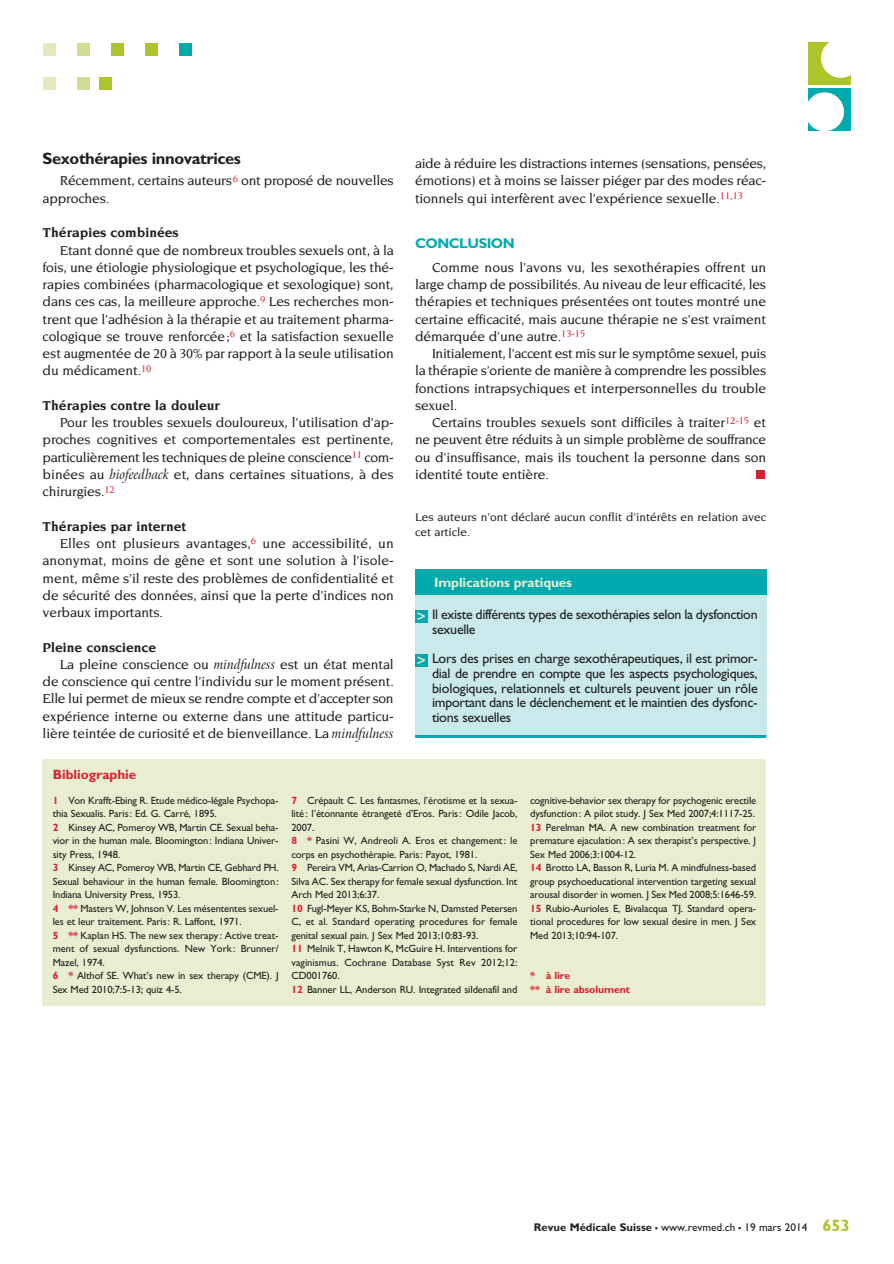
<style>
.page{position:relative;width:894px;height:1264px;background:#fff}
.page>*{position:absolute;margin:0;border:0;box-sizing:border-box;transform-origin:0 0}
.t1{font:700 16.5px "Gill Sans";letter-spacing:-.025em;color:#231f20}
.t2{font:700 14.1px "Gill Sans";letter-spacing:-.035em;color:#00aaad}
.t3{font:500 13.95px/17.2px "Novarese";letter-spacing:-.01em;color:#231f20;text-align:justify}
.t4{font:13.95px/14.7px "Gill Sans";letter-spacing:-.02em;color:#231f20}
.t5{font:700 13.95px "Novarese";color:#231f20}
.t6{font:700 13.5px "Gill Sans";letter-spacing:-.01em;color:#e9eed0}
.t7{font:700 13.5px "Gill Sans";color:#db2032}
.t8{font:500 12px/15px "Novarese";color:#231f20}
.t9{font:11.25px "Gill Sans";color:#231f20}
.t10{font:10.5px/13.5px "Gill Sans";letter-spacing:-.01em;color:#231f20}
.t11{font:700 10.5px/13.5px "Gill Sans";letter-spacing:-.01em;color:#db2032}
.s1{font-family:"Arrus BT";font-weight:400;font-style:italic}
.s2{font-family:"Insignia";font-size:15px;color:#e9eed0}
.s3{font-weight:700;color:#db2032}
.s4{font-weight:700}
.s5{font-weight:700;font-size:16.5px}
.s6{font-weight:700;font-size:16.5px;color:#adc42b}
</style>
<div class="page">
<div style="left:179px;top:43px;width:12px;height:12px;background:#00aaad"></div>
<div style="left:145px;top:43px;width:12px;height:12px;background:#adc42b"></div>
<div style="left:111px;top:43px;width:12px;height:12px;background:#adc42b"></div>
<div style="left:77px;top:43px;width:12px;height:12px;background:#d2dd94"></div>
<div style="left:43px;top:43px;width:12px;height:12px;background:#e2e9bc"></div>
<div style="left:99px;top:77px;width:12px;height:12px;background:#adc42b"></div>
<div style="left:77px;top:77px;width:12px;height:12px;background:#d2dd94"></div>
<div style="left:43px;top:77px;width:12px;height:12px;background:#e2e9bc"></div>
<div style="left:755px;top:470px;width:9px;height:9px;background:#db2032"></div>
<div style="left:808px;top:43px;width:42px;height:42px;background:#adc42b"></div>
<div style="left:820px;top:38px;width:39px;height:40px;background:#fff;border-radius:50%"></div>
<div style="left:808px;top:88px;width:42px;height:42px;background:#00aaad"></div>
<div style="left:804px;top:92px;width:39px;height:39px;background:#fff;border-radius:50%"></div>
<div style="left:415px;top:594px;width:350px;height:143px;background:#c9e9ea"></div>
<div style="left:415px;top:569px;width:350px;height:25px;background:#00aaad"></div>
<hr style="left:415px;top:734px;width:350px;height:3px;background:#00aaad">
<div style="left:415px;top:609px;width:12px;height:13px;background:#00aaad"></div>
<div style="left:415px;top:653px;width:12px;height:13px;background:#00aaad"></div>
<div style="left:43px;top:759px;width:722px;height:246px;background:#e9eed0"></div>
<p class="t1" style="left:43px;top:148px;width:200px">Sexothérapies innovatrices</p>
<p class="t3" style="left:43px;top:172px;width:352px;text-indent:17px">Récemment, certains auteurs<sup>6</sup> ont proposé de nouvelles approches.</p>
<p class="t5" style="left:43px;top:225px;width:138px">Thérapies combinées</p>
<p class="t3" style="left:43px;top:241px;width:352px;text-indent:17px">Etant donné que de nombreux troubles sexuels ont, à la fois, une étiologie physiologique et psychologique, les thé&shy;rapies combinées (pharmacologique et sexologique) sont, dans ces cas, la meilleure approche.<sup>9</sup> Les recherches mon&shy;trent que l’adhésion à la thérapie et au traitement pharma&shy;cologique se trouve renforcée;<sup>6</sup> et la satisfaction sexuelle est augmentée de 20 à 30% par rapport à la seule utilisation du médicament.<sup>10</sup></p>
<p class="t5" style="left:43px;top:397px;width:179px">Thérapies contre la douleur</p>
<p class="t3" style="left:43px;top:414px;width:352px;text-indent:17px">Pour les troubles sexuels douloureux, l’utilisation d’ap&shy;proches cognitives et comportementales est pertinente, particulièrement les techniques de pleine conscience<sup>11</sup> com&shy;binées au <span class="s1">biofeedback</span> et, dans certaines situations, à des chirurgies.<sup>12</sup></p>
<p class="t5" style="left:43px;top:518px;width:145px">Thérapies par internet</p>
<p class="t3" style="left:60px;top:534px;width:335px">Elles ont plusieurs avantages,<sup>6</sup> une accessibilité, un</p>
<p class="t3" style="left:43px;top:552px;width:352px">anonymat, moins de gêne et sont une solution à l’isole-</p>
<p class="t3" style="left:43px;top:569px;width:352px">ment, même s’il reste des problèmes de confidentialité et</p>
<p class="t3" style="left:43px;top:586px;width:352px">de sécurité des données, ainsi que la perte d’indices non</p>
<p class="t3" style="left:43px;top:603px;width:122px">verbaux importants.</p>
<p class="t5" style="left:43px;top:639px;width:115px">Pleine conscience</p>
<p class="t3" style="left:60px;top:655px;width:335px">La pleine conscience ou <span class="s1">mindfulness</span> est un état mental</p>
<p class="t3" style="left:43px;top:672px;width:352px">de conscience qui centre l’individu sur le moment présent.</p>
<p class="t3" style="left:43px;top:690px;width:352px">Elle lui permet de mieux se rendre compte et d’accepter son</p>
<p class="t3" style="left:43px;top:707px;width:352px">expérience interne ou externe dans une attitude particu-</p>
<p class="t3" style="left:43px;top:724px;width:352px">lière teintée de curiosité et de bienveillance. La <span class="s1">mindfulness</span></p>
<p class="t7" style="left:53px;top:766px;width:85px">Bibliographie</p>
<p class="t3" style="left:415px;top:155px;width:352px">aide à réduire les distractions internes (sensations, pensées, émotions) et à moins se laisser piéger par des modes réac&shy;tionnels qui interfèrent avec l’expérience sexuelle.<sup>11,13</sup></p>
<p class="t2" style="left:415px;top:234px;width:101px">CONCLUSION</p>
<p class="t3" style="left:415px;top:258px;width:352px;text-indent:17px">Comme nous l’avons vu, les sexothérapies offrent un large champ de possibilités. Au niveau de leur efficacité, les thérapies et techniques présentées ont toutes montré une certaine efficacité, mais aucune thérapie ne s’est vraiment démarquée d’une autre.<sup>13-15</sup></p>
<p class="t3" style="left:415px;top:345px;width:352px;text-indent:17px">Initialement, l’accent est mis sur le symptôme sexuel, puis la thérapie s’oriente de manière à comprendre les possibles fonctions intrapsychiques et interpersonnelles du trouble sexuel.</p>
<p class="t3" style="left:415px;top:414px;width:352px;text-indent:17px">Certains troubles sexuels sont difficiles à traiter<sup>12-15</sup> et ne peuvent être réduits à un simple problème de souffrance ou d’insuffisance, mais ils touchent la personne dans son identité toute entière.</p>
<p class="t8" style="left:415px;top:510px;width:352px">Les auteurs n’ont déclaré aucun conflit d’intérêts en relation avec cet article.</p>
<p class="t6" style="left:434px;top:574px;width:139px">Implications pratiques</p>
<p class="t4" style="left:432px;top:607px;width:327px;text-indent:-15px"><span class="s2">&gt;</span> Il existe différents types de sexothérapies selon la dysfonction sexuelle</p>
<p class="t4" style="left:432px;top:651px;width:327px;text-align:justify;text-indent:-15px"><span class="s2">&gt;</span> Lors des prises en charge sexothérapeutiques, il est primor&shy;dial de prendre en compte que les aspects psychologiques, biologiques, relationnels et culturels peuvent jouer un rôle important dans le déclenchement et le maintien des dysfonc&shy;tions sexuelles</p>
<p class="t10" style="left:53px;top:793px;width:227px"><span class="s3">1</span> Von Krafft-Ebing R. Etude médico-légale Psychopa&shy;thia Sexualis. Paris: Ed. G. Carré, 1895.<br><span class="s3">2</span> Kinsey AC, Pomeroy WB, Martin CE. Sexual beha&shy;vior in the human male. Bloomington: Indiana Univer&shy;sity Press, 1948.<br><span class="s3">3</span> Kinsey AC, Pomeroy WB, Martin CE, Gebhard PH.<br>Sexual behaviour in the human female. Bloomington:<br>Indiana University Press, 1953.<br><span class="s3">4 **</span> Masters W, Johnson V. Les mésententes sexuel&shy;les et leur traitement. Paris: R. Laffont, 1971.<br><span class="s3">5 **</span> Kaplan HS. The new sex therapy : Active treat&shy;ment of sexual dysfunctions. New York : Brunner/ Mazel, 1974.<br><span class="s3">6 *</span> Althof SE. What’s new in sex therapy (CME). J Sex Med 2010;7:5-13; quiz 4-5.</p>
<p class="t10" style="left:291px;top:793px;width:227px"><span class="s3">7</span> Crépault C. Les fantasmes, l’érotisme et la sexua&shy;lité: l’étonnante étrangeté d’Eros. Paris: Odile Jacob, 2007.<br><span class="s3">8 *</span> Pasini W, Andreoli A. Eros et changement: le corps en psychothérapie. Paris: Payot, 1981.<br><span class="s3">9</span> Pereira VM, Arias-Carrion O, Machado S, Nardi AE, Silva AC. Sex therapy for female sexual dysfunction. Int Arch Med 2013;6:37.<br><span class="s3">10</span> Fugl-Meyer KS, Bohm-Starke N, Damsted Petersen C, et al. Standard operating procedures for female genital sexual pain. J Sex Med 2013;10:83-93.<br><span class="s3">11</span> Melnik T, Hawton K, McGuire H. Interventions for vaginismus. Cochrane Database Syst Rev 2012;12:<br>CD001760.<br><span class="s3">12</span> Banner LL, Anderson RU. Integrated sildenafil and</p>
<p class="t10" style="left:530px;top:793px;width:227px">cognitive-behavior sex therapy for psychogenic erectile dysfunction: A pilot study. J Sex Med 2007;4:1117-25.<br><span class="s3">13</span> Perelman MA. A new combination treatment for premature ejaculation: A sex therapist’s perspective. J Sex Med 2006;3:1004-12.<br><span class="s3">14</span> Brotto LA, Basson R, Luria M. A mindfulness-based group psychoeducational intervention targeting sexual arousal disorder in women. J Sex Med 2008;5:1646-59.<br><span class="s3">15</span> Rubio-Aurioles E, Bivalacqua TJ. Standard opera&shy;tional procedures for low sexual desire in men. J Sex Med 2013;10:94-107.</p>
<p class="t11" style="left:530px;top:968px;width:101px">* à lire<br>** à lire absolument</p>
<p class="t9" style="left:533px;top:1220px;width:317px"><span class="s4">Revue Médicale Suisse</span> <span class="s5">–</span> www.revmed.ch <span class="s5">–</span> 19 mars 2014 <span class="s6">653</span></p>
</div>
